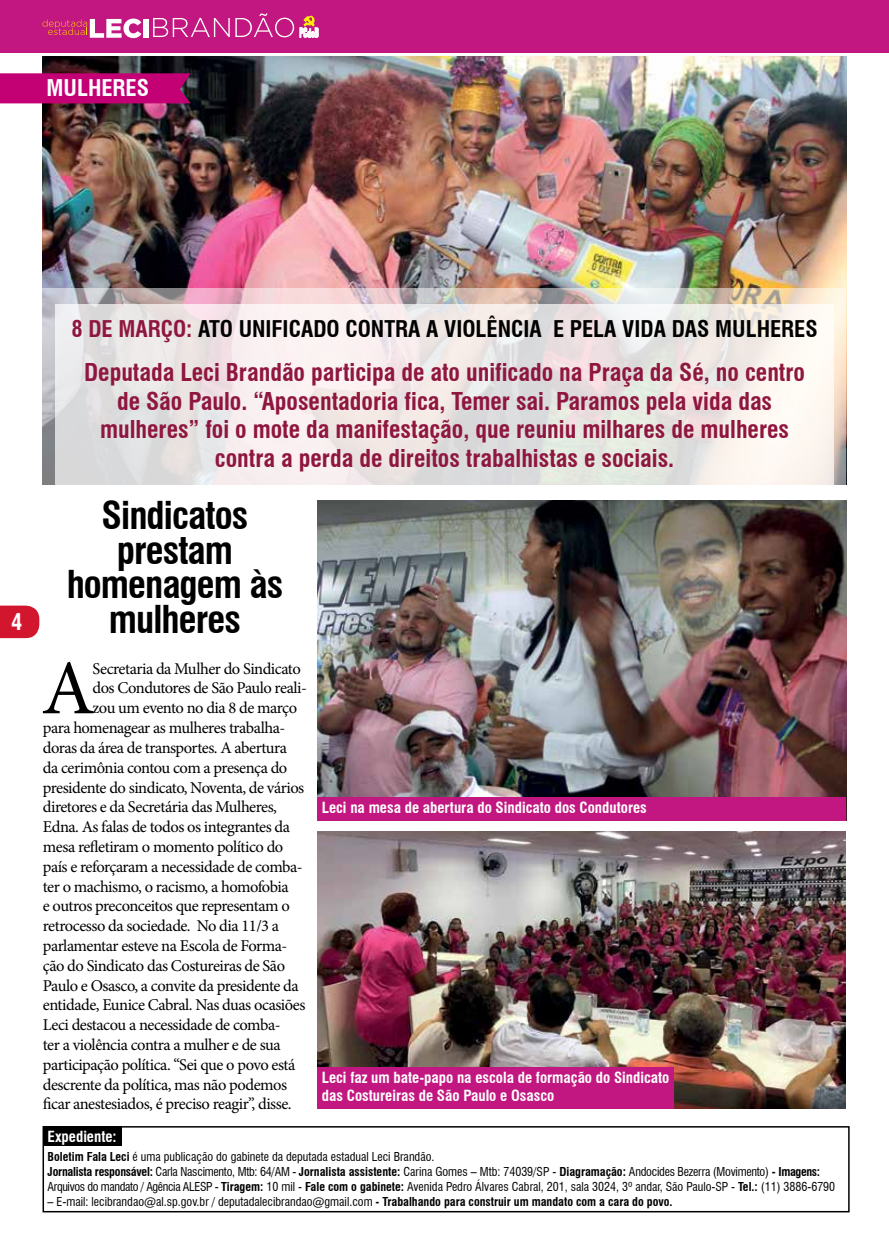
<style>
.page{position:relative;width:889px;height:1255px;background:#fff}
.page>*{position:absolute;margin:0;border:0;box-sizing:border-box;transform-origin:0 0}
.t1{font:77.4px "Minion Pro";color:#000}
.t2{font:700 condensed 37.5px/34.5px "Swiss 721 BT";letter-spacing:-.025em;color:#000;text-align:center}
.t3{font:700 condensed 24px/28.8px "Swiss 721 BT";color:#8f163f;text-align:center}
.t4{font:700 condensed 22.5px "Swiss 721 BT";color:#000}
.t5{font:700 condensed 22.5px "Swiss 721 BT";color:#fff}
.t6{font:16.5px "Minion Pro";letter-spacing:-.03em;color:#000}
.t7{font:700 condensed 15px/18px "Swiss 721 BT";color:#fff}
.t8{font:condensed 12px/15px "Swiss 721 BT";color:#000}
.s1{color:#8f163f}
.s2{font-weight:700}
</style>
<div class="page">
<svg style="left:0;top:605px;width:39px;height:33px"></svg>
<div style="left:0;top:0;width:888px;height:53px;background:#c21780"></div>
<div style="left:144px;top:19px;width:5px;height:19px;background:#fff"></div>
<svg style="left:43px;top:19px;width:98px;height:19px"></svg>
<svg style="left:153px;top:13px;width:141px;height:24px"></svg>
<svg style="left:300px;top:16px;width:18px;height:21px"></svg>
<hr style="left:888px;top:0;width:1px;height:53px;background:#c21780">
<img style="left:43px;top:57px;width:804px;height:428px">
<div style="left:0;top:73px;width:191px;height:30px;background:#c40075"></div>
<img style="left:43px;top:288px;width:803px;height:197px">
<svg style="left:55px;top:304px;width:778px;height:181px"></svg>
<img style="left:318px;top:500px;width:529px;height:320px">
<div style="left:43px;top:1125px;width:79px;height:20px;background:#000"></div>
<div style="left:43px;top:1125px;width:806px;height:87px;border:2px solid #000"></div>
<div style="left:318px;top:797px;width:528px;height:24px;background:#c21780"></div>
<img style="left:317px;top:831px;width:529px;height:277px">
<div style="left:318px;top:1067px;width:356px;height:41px;background:#c21780"></div>
<h3 class="t5" style="left:47px;top:75px;width:104px">MULHERES</h3>
<h3 class="t5" style="left:11px;top:608px;width:13px">4</h3>
<h3 class="t4" style="left:71px;top:315px;width:747px"><span class="s1">8 DE MARÇO:</span> ATO UNIFICADO CONTRA A VIOLÊNCIA E PELA VIDA DAS MULHERES</h3>
<p class="t3" style="left:84px;top:357px;width:722px">Deputada Leci Brandão participa de ato unificado na Praça da Sé, no centro de São Paulo. “Aposentadoria fica, Temer sai. Paramos pela vida das mulheres” foi o mote da manifestação, que reuniu milhares de mulheres contra a perda de direitos trabalhistas e sociais.</p>
<h2 class="t2" style="left:67px;top:498px;width:218px">Sindicatos prestam homenagem às mulheres</h2>
<h1 class="t1" style="left:41px;top:636px;width:55px">A</h1>
<p class="t6" style="left:92px;top:657px;width:210px">Secretaria da Mulher do Sindicato</p>
<p class="t6" style="left:92px;top:677px;width:216px">dos Condutores de São Paulo reali-</p>
<p class="t6" style="left:92px;top:697px;width:206px">zou um evento no dia 8 de março</p>
<p class="t6" style="left:43px;top:716px;width:244px">para homenagear as mulheres trabalha-</p>
<p class="t6" style="left:43px;top:736px;width:246px">doras da área de transportes. A abertura</p>
<p class="t6" style="left:43px;top:756px;width:246px">da cerimônia contou com a presença do</p>
<p class="t6" style="left:43px;top:776px;width:263px">presidente do sindicato, Noventa, de vários</p>
<p class="t6" style="left:43px;top:796px;width:236px">diretores e da Secretária das Mulheres,</p>
<p class="t6" style="left:43px;top:815px;width:249px">Edna. As falas de todos os integrantes da</p>
<p class="t6" style="left:43px;top:835px;width:242px">mesa refletiram o momento político do</p>
<p class="t6" style="left:43px;top:855px;width:261px">país e reforçaram a necessidade de comba-</p>
<p class="t6" style="left:43px;top:875px;width:247px">ter o machismo, o racismo, a homofobia</p>
<p class="t6" style="left:43px;top:895px;width:248px">e outros preconceitos que representam o</p>
<p class="t6" style="left:43px;top:914px;width:238px">retrocesso da sociedade. No dia 11/3 a</p>
<p class="t6" style="left:43px;top:934px;width:246px">parlamentar esteve na Escola de Forma-</p>
<p class="t6" style="left:43px;top:954px;width:244px">ção do Sindicato das Costureiras de São</p>
<p class="t6" style="left:43px;top:974px;width:257px">Paulo e Osasco, a convite da presidente da</p>
<p class="t6" style="left:43px;top:994px;width:264px">entidade, Eunice Cabral. Nas duas ocasiões</p>
<p class="t6" style="left:43px;top:1013px;width:239px">Leci destacou a necessidade de comba-</p>
<p class="t6" style="left:43px;top:1033px;width:239px">ter a violência contra a mulher e de sua</p>
<p class="t6" style="left:43px;top:1053px;width:254px">participação política. “Sei que o povo está</p>
<p class="t6" style="left:43px;top:1073px;width:246px">descrente da política, mas não podemos</p>
<p class="t6" style="left:43px;top:1093px;width:250px">ficar anestesiados, é preciso reagir”, disse.</p>
<p class="t7" style="left:322px;top:798px;width:326px">Leci na mesa de abertura do Sindicato dos Condutores</p>
<p class="t7" style="left:322px;top:1068px;width:349px">Leci faz um bate-papo na escola de formação do Sindicato das Costureiras de São Paulo e Osasco</p>
<p class="t7" style="left:48px;top:1127px;width:71px">Expediente:</p>
<p class="t8" style="left:48px;top:1149px;width:789px"><span class="s2">Boletim Fala Leci</span> é uma publicação do gabinete da deputada estadual Leci Brandão.<br><span class="s2">Jornalista responsável:</span> Carla Nascimento, Mtb: 64/AM - <span class="s2">Jornalista assistente:</span> Carina Gomes – Mtb: 74039/SP - <span class="s2">Diagramação:</span> Andocides Bezerra (Movimento) <span class="s2">- Imagens:<br></span>Arquivos do mandato / Agência ALESP - <span class="s2">Tiragem:</span> 10 mil - <span class="s2">Fale com o gabinete:</span> Avenida Pedro Álvares Cabral, 201, sala 3024, 3º andar, São Paulo-SP - <span class="s2">Tel.:</span> (11) 3886-6790</p>
<p class="t8" style="left:48px;top:1194px;width:626px">– E-mail: lecibrandao@al.sp.gov.br / deputadalecibrandao@gmail.com <span class="s2">- Trabalhando para construir um mandato com a cara do povo.</span></p>
</div>
